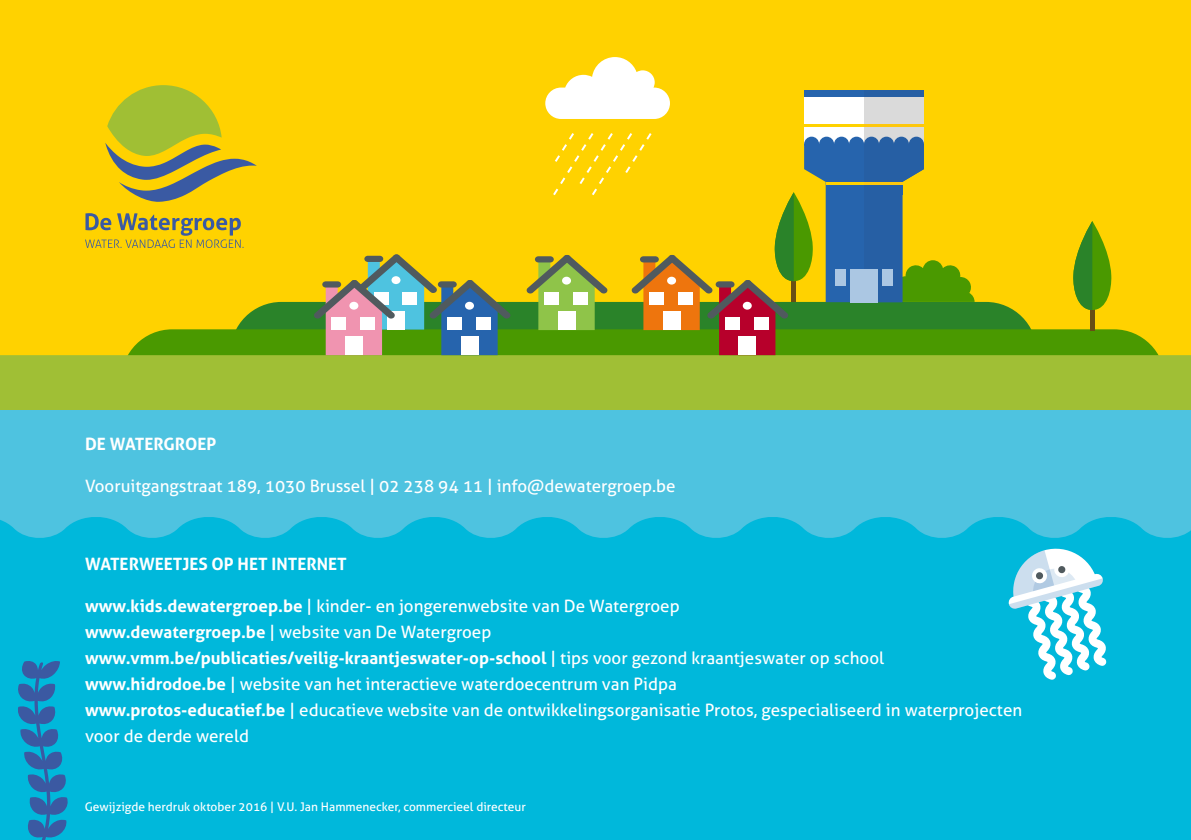
<style>
.page{position:relative;width:1191px;height:840px;background:#fff}
.page>*{position:absolute;margin:0;border:0;box-sizing:border-box;transform-origin:0 0}
.t1{font:17px/26px "Aller";color:#fff}
.t2{font:700 17px "Aller";color:#fff}
.t3{font:12px "Aller";color:#fff}
.s1{font-weight:700}
</style>
<div class="page">
<div style="left:0;top:0;width:1191px;height:839px;background:#ffd200"></div>
<svg style="left:236px;top:302px;width:795px;height:27px;fill:#2a8329"></svg>
<svg style="left:128px;top:329px;width:1031px;height:26px;fill:#4a9900"></svg>
<div style="left:0;top:355px;width:1191px;height:55px;background:#a0bf35"></div>
<hr style="left:1090px;top:292px;width:4px;height:38px;background:#684e15">
<svg style="left:1073px;top:221px;width:38px;height:89px"></svg>
<svg style="left:545px;top:57px;width:125px;height:62px"></svg>
<div style="left:0;top:410px;width:1191px;height:429px;background:#4ec3e0"></div>
<div style="left:0;top:517px;width:1191px;height:322px;background:#00b8db"></div>
<svg style="left:314px;top:254px;width:197px;height:101px"></svg>
<div style="left:322px;top:281px;width:19px;height:6px;background:#505a5e;border-radius:3px"></div>
<div style="left:345px;top:336px;width:18px;height:19px;background:#fff"></div>
<div style="left:349px;top:301px;width:9px;height:8px;background:#fff;border-radius:50%"></div>
<div style="left:332px;top:317px;width:14px;height:13px;background:#fff"></div>
<div style="left:361px;top:317px;width:14px;height:13px;background:#fff"></div>
<svg style="left:1008px;top:543px;width:98px;height:136px"></svg>
<svg style="left:1057px;top:565px;width:8px;height:8px"></svg>
<div style="left:804px;top:94px;width:120px;height:53px;background:#fff"></div>
<div style="left:864px;top:94px;width:60px;height:53px;background:#dadada"></div>
<svg style="left:526px;top:133px;width:448px;height:222px"></svg>
<div style="left:850px;top:269px;width:27px;height:33px;background:#abc7e3"></div>
<div style="left:882px;top:269px;width:10px;height:16px;background:#abc7e3"></div>
<div style="left:835px;top:269px;width:10px;height:16px;background:#abc7e3"></div>
<hr style="left:825px;top:182px;width:77px;height:3px;background:#ffd200">
<hr style="left:804px;top:124px;width:120px;height:3px;background:#ffd200">
<div style="left:804px;top:90px;width:120px;height:7px;background:#2664ad"></div>
<hr style="left:864px;top:182px;width:38px;height:3px;background:#fdc70d">
<hr style="left:864px;top:124px;width:60px;height:3px;background:#fdc70d">
<div style="left:864px;top:90px;width:60px;height:7px;background:#265fa4"></div>
<div style="left:804px;top:137px;width:15px;height:14px;background:#2664ad;border-radius:50%"></div>
<div style="left:819px;top:137px;width:15px;height:14px;background:#2664ad;border-radius:50%"></div>
<div style="left:834px;top:137px;width:15px;height:14px;background:#2664ad;border-radius:50%"></div>
<div style="left:849px;top:137px;width:15px;height:14px;background:#2664ad;border-radius:50%"></div>
<div style="left:864px;top:137px;width:15px;height:14px;background:#265fa4;border-radius:50%"></div>
<div style="left:879px;top:137px;width:15px;height:14px;background:#265fa4;border-radius:50%"></div>
<div style="left:894px;top:137px;width:15px;height:14px;background:#265fa4;border-radius:50%"></div>
<div style="left:909px;top:137px;width:15px;height:14px;background:#265fa4;border-radius:50%"></div>
<svg style="left:17px;top:659px;width:52px;height:180px"></svg>
<svg style="left:105px;top:85px;width:152px;height:117px"></svg>
<svg style="left:85px;top:213px;width:158px;height:35px"></svg>
<p class="t2" style="left:85px;top:433px;width:133px">DE WATERGROEP</p>
<p class="t1" style="left:85px;top:472px;width:592px">Vooruitgangstraat 189, 1030 Brussel | 02 238 94 11 | info@dewatergroep.be</p>
<p class="t2" style="left:85px;top:553px;width:263px">WATERWEETJES OP HET INTERNET</p>
<p class="t1" style="left:85px;top:592px;width:938px"><span class="s1">www.kids.dewatergroep.be</span> | kinder- en jongerenwebsite van De Watergroep<br><span class="s1">www.dewatergroep.be</span> | website van De Watergroep<br><span class="s1">www.vmm.be/publicaties/veilig-kraantjeswater-op-school</span> | tips voor gezond kraantjeswater op school <span class="s1">www.hidrodoe.be</span> | website van het interactieve waterdoecentrum van Pidpa<br><span class="s1">www.protos-educatief.be</span> | educatieve website van de ontwikkelingsorganisatie Protos, gespecialiseerd in waterprojecten voor de derde wereld</p>
<p class="t3" style="left:85px;top:798px;width:442px">Gewijzigde herdruk oktober 2016 | V.U. Jan Hammenecker, commercieel directeur</p>
</div>
